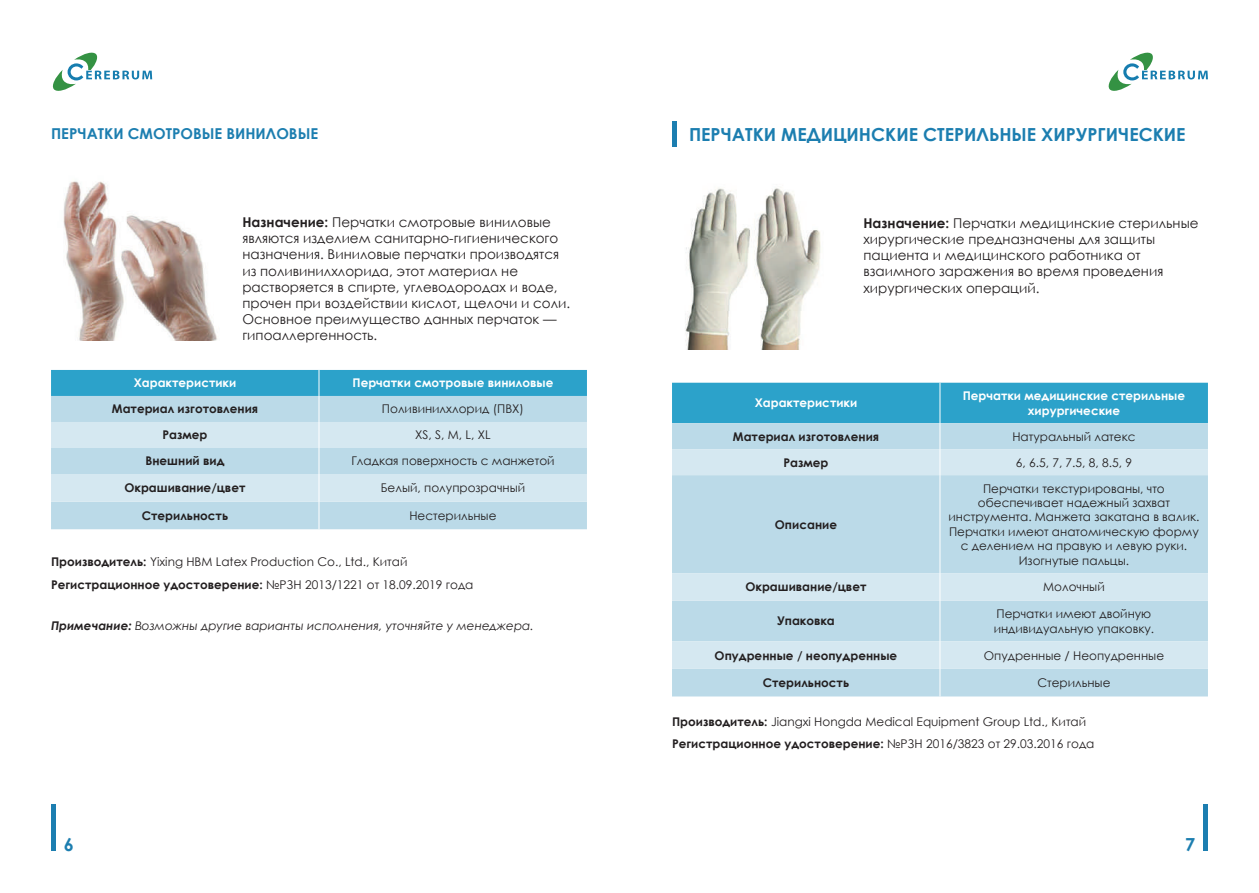
<style>
.page{position:relative;width:1259px;height:893px;background:#fff}
.page>*{position:absolute;margin:0;border:0;box-sizing:border-box;transform-origin:0 0}
.t1{font:700 18px "Century Gothic";color:#1c7eb0}
.t2{font:700 15px "Century Gothic";color:#1c7eb0}
.t3{font:13.5px/16.2px "Century Gothic";color:#231f20}
.t4{font:12px/14.4px "Century Gothic";color:#231f20}
.t5{font:700 12px "Century Gothic";color:#231f20}
.t6{font:700 12px/14.4px "Century Gothic";color:#fff;text-align:center}
.t7{font:italic 12px "Century Gothic";color:#231f20}
.s1{font-weight:700}
</style>
<div class="page">
<svg style="left:52px;top:52px;width:100px;height:39px"></svg>
<hr style="left:51px;top:804px;width:4px;height:46px;background:#1c7eb0">
<div style="left:1203px;top:804px;width:5px;height:46px;background:#1c7eb0"></div>
<svg style="left:1108px;top:52px;width:100px;height:39px"></svg>
<img style="left:63px;top:181px;width:154px;height:159px">
<svg style="left:51px;top:370px;width:536px;height:159px;background:#acd5e6"></svg>
<img style="left:685px;top:188px;width:136px;height:162px">
<div style="left:672px;top:669px;width:536px;height:27px;background:#bbdae8"></div>
<svg style="left:672px;top:475px;width:536px;height:194px;background:#c2deea"></svg>
<svg style="left:672px;top:383px;width:536px;height:92px;background:#84c5dd"></svg>
<hr style="left:939px;top:475px;width:1px;height:98px;background:#fff">
<svg style="left:939px;top:573px;width:1px;height:28px"></svg>
<hr style="left:939px;top:601px;width:1px;height:40px;background:#fff">
<svg style="left:939px;top:641px;width:1px;height:55px"></svg>
<hr style="left:672px;top:121px;width:4px;height:26px;background:#1c7eb0">
<p class="t2" style="left:51px;top:122px;width:269px">ПЕРЧАТКИ СМОТРОВЫЕ ВИНИЛОВЫЕ</p>
<p class="t3" style="left:242px;top:214px;width:329px"><span class="s1">Назначение:</span> Перчатки смотровые виниловые являются изделием санитарно-гигиенического назначения. Виниловые перчатки производятся из поливинилхлорида, этот материал не растворяется в спирте, углеводородах и воде, прочен при воздействии кислот, щелочи и соли.<br>Основное преимущество данных перчаток — гипоаллергенность.</p>
<p class="t6" style="left:134px;top:375px;width:104px">Характеристики</p>
<p class="t6" style="left:352px;top:375px;width:202px">Перчатки смотровые виниловые</p>
<p class="t5" style="left:112px;top:400px;width:148px">Материал изготовления</p>
<p class="t4" style="left:382px;top:402px;width:143px">Поливинилхлорид (ПВХ)</p>
<p class="t5" style="left:162px;top:426px;width:47px">Размер</p>
<p class="t4" style="left:415px;top:428px;width:77px">XS, S, M, L, XL</p>
<p class="t5" style="left:145px;top:452px;width:81px">Внешний вид</p>
<p class="t4" style="left:351px;top:454px;width:205px">Гладкая поверхность с манжетой</p>
<p class="t5" style="left:124px;top:479px;width:122px">Окрашивание/цвет</p>
<p class="t4" style="left:381px;top:481px;width:146px">Белый, полупрозрачный</p>
<p class="t5" style="left:142px;top:506px;width:88px">Стерильность</p>
<p class="t4" style="left:409px;top:508px;width:89px">Нестерильные</p>
<p class="t4" style="left:51px;top:550px;width:424px;line-height:23px"><span class="s1">Производитель:</span> Yixing HBM Latex Production Co., Ltd., Китай<br><span class="s1">Регистрационное удостоверение:</span> №РЗН 2013/1221 от 18.09.2019 года</p>
<p class="t7" style="left:51px;top:617px;width:484px"><span class="s1">Примечание:</span> Возможны другие варианты исполнения, уточняйте у менеджера.</p>
<h1 class="t1" style="left:689px;top:121px;width:498px">ПЕРЧАТКИ МЕДИЦИНСКИЕ СТЕРИЛЬНЫЕ ХИРУРГИЧЕСКИЕ</h1>
<p class="t3" style="left:863px;top:215px;width:336px"><span class="s1">Назначение:</span> Перчатки медицинские стерильные хирургические предназначены для защиты пациента и медицинского работника от взаимного заражения во время проведения хирургических операций.</p>
<p class="t6" style="left:754px;top:395px;width:104px">Характеристики</p>
<p class="t6" style="left:962px;top:388px;width:224px">Перчатки медицинские стерильные хирургические</p>
<p class="t5" style="left:733px;top:427px;width:148px">Материал изготовления</p>
<p class="t4" style="left:1012px;top:429px;width:125px">Натуральный латекс</p>
<p class="t5" style="left:783px;top:453px;width:47px">Размер</p>
<p class="t4" style="left:1015px;top:455px;width:118px">6, 6.5, 7, 7.5, 8, 8.5, 9</p>
<p class="t5" style="left:775px;top:515px;width:64px">Описание</p>
<p class="t4" style="left:948px;top:481px;width:252px;text-align:center">Перчатки текстурированы, что обеспечивает надежный захват инструмента. Манжета закатана в валик.<br>Перчатки имеют анатомическую форму с делением на правую и левую руки.<br>Изогнутые пальцы.</p>
<p class="t5" style="left:745px;top:578px;width:122px">Окрашивание/цвет</p>
<p class="t4" style="left:1043px;top:580px;width:63px">Молочный</p>
<p class="t5" style="left:777px;top:612px;width:59px">Упаковка</p>
<p class="t4" style="left:993px;top:607px;width:162px">Перчатки имеют двойную индивидуальную упаковку.</p>
<p class="t5" style="left:714px;top:646px;width:184px">Опудренные / неопудренные</p>
<p class="t4" style="left:983px;top:648px;width:182px">Опудренные / Неопудренные</p>
<p class="t5" style="left:763px;top:674px;width:88px">Стерильность</p>
<p class="t4" style="left:1037px;top:675px;width:75px">Стерильные</p>
<p class="t4" style="left:672px;top:709px;width:424px;line-height:23px"><span class="s1">Производитель:</span> Jiangxi Hongda Medical Equipment Group Ltd., Китай<br><span class="s1">Регистрационное удостоверение:</span> №РЗН 2016/3823 от 29.03.2016 года</p>
<h1 class="t1" style="left:64px;top:831px;width:12px">6</h1>
<h1 class="t1" style="left:1185px;top:831px;width:12px">7</h1>
</div>
